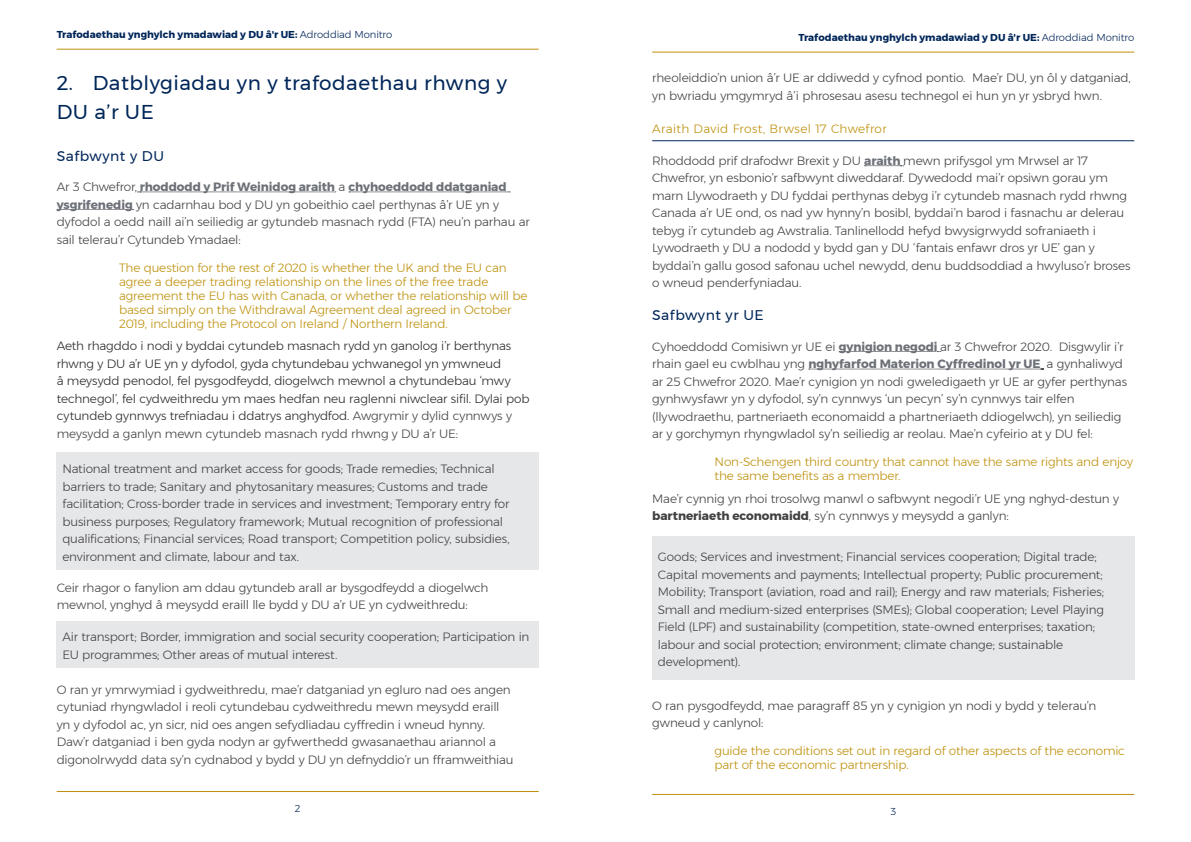
<style>
.page{position:relative;width:1191px;height:842px;background:#fff}
.page>*{position:absolute;margin:0;border:0;box-sizing:border-box;transform-origin:0 0}
.t1{font:20px/29px "Montserrat";letter-spacing:.025em;color:#002659}
.t2{font:14px "Montserrat";letter-spacing:.035em;color:#002659}
.t3{font:300 12px/17.5px "Montserrat";letter-spacing:-.015em;color:#414042}
.t4{font:300 12px/14px "Montserrat";letter-spacing:-.015em;color:#be900b}
.t5{font:300 12px/17.5px "Montserrat";letter-spacing:-.015em;color:#282829}
.t6{font:300 12px "Montserrat";letter-spacing:.025em;color:#be900b}
.t7{font:700 10px "Montserrat";color:#002659}
.t8{font:300 10px "Montserrat";color:#002659}
.s1{font-weight:300}
.s2{font-weight:700;color:#6c7077}
.s3{color:#414042}
.s4{font-weight:700}
</style>
<div class="page">
<svg style="left:137px;top:192px;width:199px;height:1px"></svg>
<svg style="left:349px;top:192px;width:161px;height:1px"></svg>
<svg style="left:57px;top:209px;width:76px;height:1px"></svg>
<hr style="left:652px;top:140px;width:482px;height:1px;background:#002659">
<svg style="left:864px;top:165px;width:40px;height:1px"></svg>
<svg style="left:839px;top:351px;width:102px;height:1px"></svg>
<svg style="left:808px;top:368px;width:235px;height:2px"></svg>
<div style="left:57px;top:621px;width:482px;height:47px;background:#e6e7e8"></div>
<div style="left:652px;top:536px;width:482px;height:144px;background:#e6e7e8"></div>
<hr style="left:57px;top:49px;width:482px;height:1px;background:#be900b">
<hr style="left:57px;top:791px;width:482px;height:1px;background:#be900b">
<hr style="left:652px;top:52px;width:482px;height:1px;background:#be900b">
<hr style="left:652px;top:794px;width:482px;height:1px;background:#be900b">
<div style="left:57px;top:452px;width:482px;height:118px;background:#e6e7e8"></div>
<p class="t7" style="left:57px;top:26px;width:337px">Trafodaethau ynghylch ymadawiad y DU â'r UE: <span class="s1">Adroddiad Monitro</span></p>
<h1 class="t1" style="left:57px;top:68px;width:452px">2. Datblygiadau yn y trafodaethau rhwng y<br>DU a’r UE</h1>
<p class="t2" style="left:57px;top:145px;width:109px">Safbwynt y DU</p>
<p class="t3" style="left:57px;top:178px;width:474px">Ar 3 Chwefror, <span class="s2">rhoddodd y Prif Weinidog araith</span> a <span class="s2">chyhoeddodd ddatganiad ysgrifenedig</span> yn cadarnhau bod y DU yn gobeithio cael perthynas â’r UE yn y dyfodol a oedd naill ai’n seiliedig ar gytundeb masnach rydd (FTA) neu’n parhau ar sail telerau’r Cytundeb Ymadael:</p>
<p class="t4" style="left:119px;top:260px;width:410px">The question for the rest of 2020 is whether the UK and the EU can agree a deeper trading relationship on the lines of the free trade agreement the EU has with Canada, or whether the relationship will be based simply on the Withdrawal Agreement deal agreed in October 2019, including the Protocol on Ireland / Northern Ireland.</p>
<p class="t5" style="left:57px;top:337px;width:474px">Aeth rhagddo i nodi y byddai cytundeb masnach rydd yn ganolog i’r berthynas rhwng y DU a’r UE yn y dyfodol, gyda chytundebau ychwanegol yn ymwneud<br>â meysydd penodol, fel pysgodfeydd, diogelwch mewnol a chytundebau ‘mwy technegol’, fel cydweithredu ym maes hedfan neu raglenni niwclear sifil. Dylai pob cytundeb gynnwys trefniadau i ddatrys anghydfod. <span class="s3">Awgrymir y dylid cynnwys y meysydd a ganlyn mewn cytundeb masnach rydd rhwng y DU a’r UE:</span></p>
<p class="t3" style="left:62px;top:460px;width:449px">National treatment and market access for goods; Trade remedies; Technical barriers to trade; Sanitary and phytosanitary measures; Customs and trade facilitation; Cross-border trade in services and investment; Temporary entry for business purposes; Regulatory framework; Mutual recognition of professional qualifications; Financial services; Road transport; Competition policy, subsidies, environment and climate, labour and tax.</p>
<p class="t3" style="left:57px;top:579px;width:433px">Ceir rhagor o fanylion am ddau gytundeb arall ar bysgodfeydd a diogelwch mewnol, ynghyd â meysydd eraill lle bydd y DU a’r UE yn cydweithredu:</p>
<p class="t3" style="left:62px;top:628px;width:468px">Air transport; Border, immigration and social security cooperation; Participation in<br>EU programmes; Other areas of mutual interest.</p>
<p class="t3" style="left:57px;top:680px;width:458px">O ran yr ymrwymiad i gydweithredu, mae’r datganiad yn egluro nad oes angen cytuniad rhyngwladol i reoli cytundebau cydweithredu mewn meysydd eraill yn y dyfodol ac, yn sicr, nid oes angen sefydliadau cyffredin i wneud hynny.<br>Daw’r datganiad i ben gyda nodyn ar gyfwerthedd gwasanaethau ariannol a digonolrwydd data sy’n cydnabod y bydd y DU yn defnyddio’r un fframweithiau</p>
<p class="t8" style="left:295px;top:801px;width:7px">2</p>
<p class="t7" style="left:798px;top:29px;width:337px">Trafodaethau ynghylch ymadawiad y DU â'r UE: <span class="s1">Adroddiad Monitro</span></p>
<p class="t3" style="left:652px;top:69px;width:480px">rheoleiddio’n union â’r UE ar ddiwedd y cyfnod pontio. Mae’r DU, yn ôl y datganiad, yn bwriadu ymgymryd â’i phrosesau asesu technegol ei hun yn yr ysbryd hwn.</p>
<p class="t6" style="left:652px;top:120px;width:236px">Araith David Frost, Brwsel 17 Chwefror</p>
<p class="t3" style="left:652px;top:152px;width:480px">Rhoddodd prif drafodwr Brexit y DU <span class="s2">araith</span> mewn prifysgol ym Mrwsel ar 17<br>Chwefror, yn esbonio’r safbwynt diweddaraf. Dywedodd mai’r opsiwn gorau ym marn Llywodraeth y DU fyddai perthynas debyg i’r cytundeb masnach rydd rhwng Canada a’r UE ond, os nad yw hynny’n bosibl, byddai’n barod i fasnachu ar delerau tebyg i’r cytundeb ag Awstralia. Tanlinellodd hefyd bwysigrwydd sofraniaeth i Lywodraeth y DU a nododd y bydd gan y DU ‘fantais enfawr dros yr UE’ gan y byddai’n gallu gosod safonau uchel newydd, denu buddsoddiad a hwyluso’r broses o wneud penderfyniadau.</p>
<p class="t2" style="left:652px;top:305px;width:113px">Safbwynt yr UE</p>
<p class="t3" style="left:652px;top:337px;width:476px">Cyhoeddodd Comisiwn yr UE ei <span class="s2">gynigion negodi</span> ar 3 Chwefror 2020. Disgwylir i’r rhain gael eu cwblhau yng <span class="s2">nghyfarfod Materion Cyffredinol yr UE</span> a gynhaliwyd ar 25 Chwefror 2020. Mae’r cynigion yn nodi gweledigaeth yr UE ar gyfer perthynas gynhwysfawr yn y dyfodol, sy’n cynnwys ‘un pecyn’ sy’n cynnwys tair elfen (llywodraethu, partneriaeth economaidd a phartneriaeth ddiogelwch), yn seiliedig ar y gorchymyn rhyngwladol sy’n seiliedig ar reolau. Mae’n cyfeirio at y DU fel:</p>
<p class="t4" style="left:714px;top:455px;width:420px">Non-Schengen third country that cannot have the same rights and enjoy the same benefits as a member.</p>
<p class="t3" style="left:652px;top:490px;width:468px">Mae’r cynnig yn rhoi trosolwg manwl o safbwynt negodi’r UE yng nghyd-destun y <span class="s4">bartneriaeth economaidd</span>, sy’n cynnwys y meysydd a ganlyn:</p>
<p class="t3" style="left:658px;top:548px;width:448px">Goods; Services and investment; Financial services cooperation; Digital trade; Capital movements and payments; Intellectual property; Public procurement; Mobility; Transport (aviation, road and rail); Energy and raw materials; Fisheries; Small and medium-sized enterprises (SMEs); Global cooperation; Level Playing Field (LPF) and sustainability (competition, state-owned enterprises; taxation; labour and social protection; environment; climate change; sustainable development).</p>
<p class="t3" style="left:652px;top:696px;width:446px">O ran pysgodfeydd, mae paragraff 85 yn y cynigion yn nodi y bydd y telerau’n gwneud y canlynol:</p>
<p class="t4" style="left:714px;top:744px;width:412px">guide the conditions set out in regard of other aspects of the economic part of the economic partnership.</p>
<p class="t8" style="left:890px;top:804px;width:7px">3</p>
</div>
